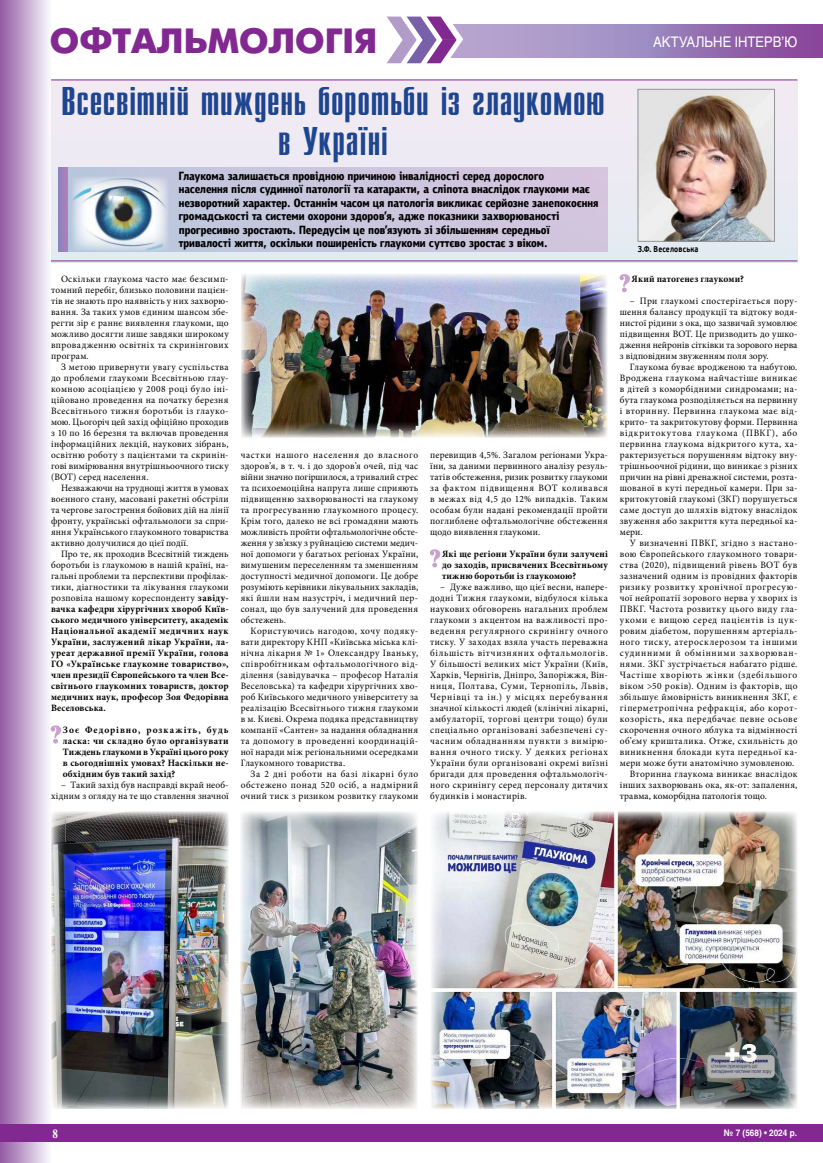
<style>
.page{position:relative;width:823px;height:1163px;background:#fff}
.page>*{position:absolute;margin:0;border:0;box-sizing:border-box;transform-origin:0 0}
.t1{font:40px/40px "Compact C";letter-spacing:-.005em;color:#1e458f;text-align:center;scale:1.2 1}
.t2{font:700 35px "Futuris C";color:#812990}
.t3{font:14.4px "Helios";color:#fff;scale:.9 1}
.t4{font:700 12px "Newton C";color:#fff;scale:.9 1}
.t5{font:9.7px/11px "Minion Pro";letter-spacing:.035em;color:#000;text-align:justify}
.t6{font:700 9.7px/11px "Minion Pro";letter-spacing:.02em;color:#000;text-align:justify}
.t7{font:9.7px "Minion Pro";letter-spacing:.06em;color:#000}
.t8{font:9.7px "Minion Pro";letter-spacing:.065em;color:#000}
.t9{font:9.7px "Minion Pro";letter-spacing:.08em;color:#000}
.t10{font:9.7px "Minion Pro";letter-spacing:.055em;color:#000}
.t11{font:9.7px "Minion Pro";letter-spacing:.005em;color:#000}
.t12{font:700 9px "Helios";color:#fff;scale:.9 1}
.t13{font:700 8.5px "PF Beau Sans Pro";letter-spacing:.025em;color:#000;scale:.8 1}
.s1{font-weight:400}
</style>
<div class="page">
<div style="left:0;top:0;width:51px;height:1162px;background:linear-gradient(to right,#9359a4,#f9fafe)"></div>
<div style="left:0;top:1124px;width:822px;height:17px;background:#812990"></div>
<svg style="left:463px;top:24px;width:359px;height:33px;background:#9e7fba"></svg>
<svg style="left:386px;top:16px;width:77px;height:47px"></svg>
<div style="left:51px;top:80px;width:746px;height:183px;background:#efeaf3"></div>
<svg style="left:51px;top:725px;width:10px;height:18px"></svg>
<svg style="left:430px;top:549px;width:10px;height:18px"></svg>
<svg style="left:619px;top:274px;width:10px;height:18px"></svg>
<img style="left:51px;top:811px;width:177px;height:297px">
<img style="left:241px;top:811px;width:177px;height:297px">
<img style="left:241px;top:274px;width:366px;height:163px">
<img style="left:431px;top:811px;width:365px;height:297px">
<div style="left:58px;top:168px;width:549px;height:83px;background:linear-gradient(to right,#bac7dd,#d9c4de)"></div>
<svg style="left:58px;top:168px;width:10px;height:83px"></svg>
<img style="left:72px;top:176px;width:96px;height:75px">
<img style="left:639px;top:91px;width:133px;height:148px">
<div style="left:637px;top:89px;width:137px;height:152px;border:1px solid #939598"></div>
<hr style="left:51px;top:260px;width:746px;height:1px;background:#812990">
<hr style="left:51px;top:79px;width:746px;height:1px;background:#812990">
<svg style="left:179px;top:171px;width:418px;height:78px;background:#cac5dd"></svg>
<h2 class="t2" style="left:50px;top:22px;width:329px">ОФТАЛЬМОЛОГІЯ</h2>
<h3 class="t3" style="left:652px;top:33px;width:162px">АКТУАЛЬНЕ ІНТЕРВ’Ю</h3>
<h1 class="t1" style="left:61px;top:82px;width:455px">Всесвітній тиждень боротьби із глаукомою в Україні</h1>
<p class="t5" style="left:51px;top:273px;width:179px;text-indent:10px">Оскільки глаукома часто має безсимп&shy;томний перебіг, близько половини пацієн&shy;тів не знають про наявність у них захворю&shy;вання. За таких умов єдиним шансом збе&shy;регти зір є раннє виявлення глаукоми, що можливо досягти лише завдяки широкому впровадженню освітніх та скринінгових програм.</p>
<p class="t5" style="left:51px;top:361px;width:179px;text-indent:10px">З метою привернути увагу суспільства до проблеми глаукоми Всесвітньою глау&shy;комною асоціацією у 2008 році було іні&shy;ційовано проведення на початку березня Всесвітнього тижня боротьби із глауко&shy;мою. Цьогоріч цей захід офіційно проходив з 10 по 16 березня та включав проведення інформаційних лекцій, наукових зібрань, освітню роботу з пацієнтами та скринін&shy;гові вимірювання внутрішньоочного тиску (ВОТ) серед населення.</p>
<p class="t5" style="left:51px;top:482px;width:179px;text-indent:10px">Незважаючи на труднощі життя в умовах воєнного стану, масовані ракетні обстріли та чергове загострення бойових дій на лінії фронту, українські офтальмологи за спри&shy;яння Українського глаукомного товариства активно долучилися до цієї події.</p>
<p class="t6" style="left:51px;top:548px;width:179px;text-indent:10px"><span class="s1">Про те, як проходив Всесвітній тиждень боротьби із глаукомою в нашій країні, на&shy;гальні проблеми та перспективи профілак&shy;тики, діагностики та лікування глаукоми розповіла нашому кореспонденту</span> завіду&shy;вачка кафедри хірургічних хвороб Київ&shy;ського медичного університету, академік Національної академії медичних наук України, заслужений лікар України, ла&shy;уреат державної премії України, голова ГО «Українське глаукомне товариство», член президії Європейського та член Все&shy;світнього глаукомних товариств, доктор медичних наук, професор Зоя Федорівна Веселовська.</p>
<p class="t6" style="left:63px;top:724px;width:167px">Зоє Федорівно, розкажіть, будь ласка: чи складно було організувати Тиждень глаукоми в Україні цього року в сьогоднішніх умовах? Наскільки не&shy;обхідним був такий захід?</p>
<p class="t5" style="left:51px;top:779px;width:179px;text-align:right">– Такий захід був насправді вкрай необ&shy;хідним з огляду на те що ставлення значної</p>
<p class="t5" style="left:240px;top:449px;width:179px">частки нашого населення до власного здоров’я, в т. ч. і до здоров’я очей, під час війни значно погіршилося, а тривалий стрес та психоемоційна напруга лише сприяють підвищенню захворюваності на глаукому та прогресуванню глаукомного процесу.<br>Крім того, далеко не всі громадяни мають можливість пройти офтальмологічне обсте&shy;ження у зв’язку з руйнацією системи медич&shy;ної допомоги у багатьох регіонах України, вимушеним переселенням та зменшенням доступності медичної допомоги. Це добре розуміють керівники лікувальних закладів, які йшли нам назустріч, і медичний пер&shy;сонал, що був залучений для проведення обстежень.</p>
<p class="t5" style="left:240px;top:625px;width:179px;text-indent:10px">Користуючись нагодою, хочу подяку&shy;вати директору КНП «Київська міська клі&shy;нічна лікарня № 1» Олександру Іваньку, співробітникам офтальмологічного від&shy;ділення (завідувачка – професор Наталія Веселовська) та кафедри хірургічних хво&shy;роб Київського медичного університету за реалізацію Всесвітнього тижня глаукоми в м. Києві. Окрема подяка представництву компанії «Сантен» за надання обладнання та допомогу в проведенні координацій&shy;ної наради між регіональними осередками Глаукомного товариства.</p>
<p class="t5" style="left:240px;top:768px;width:179px;text-indent:10px">За 2 дні роботи на базі лікарні було обстежено понад 520 осіб, а надмірний очний тиск з ризиком розвитку глаукоми</p>
<p class="t5" style="left:430px;top:449px;width:179px">перевищив 4,5%. Загалом регіонами Укра&shy;їни, за даними первинного аналізу резуль&shy;татів обстеження, ризик розвитку глаукоми за фактом підвищення ВОТ коливався в межах від 4,5 до 12% випадків. Таким особам були надані рекомендації пройти поглиблене офтальмологічне обстеження щодо виявлення глаукоми.</p>
<p class="t6" style="left:442px;top:548px;width:167px">Які ще регіони України були залучені до заходів, присвячених Всесвітньому тижню боротьби із глаукомою?</p>
<p class="t5" style="left:430px;top:581px;width:179px;text-indent:10px">– Дуже важливо, що цієї весни, напере&shy;додні Тижня глаукоми, відбулося кілька наукових обговорень нагальних проблем глаукоми з акцентом на важливості про&shy;ведення регулярного скринінгу очного тиску. У заходах взяла участь переважна більшість вітчизняних офтальмологів.<br>У більшості великих міст України (Київ, Харків, Чернігів, Дніпро, Запоріжжя, Він&shy;ниця, Полтава, Суми, Тернопіль, Львів, Чернівці та ін.) у місцях перебування значної кількості людей (клінічні лікарні, амбулаторії, торгові центри тощо) були спеціально організовані забезпечені су&shy;часним обладнанням пункти з вимірю&shy;вання очного тиску. У деяких регіонах України були організовані окремі виїзні бригади для проведення офтальмологіч&shy;ного скринінгу серед персоналу дитячих будинків і монастирів.</p>
<p class="t13" style="left:637px;top:244px;width:77px">З.Ф. Веселовська</p>
<p class="t6" style="left:631px;top:273px;width:114px">Який патогенез глаукоми?</p>
<p class="t5" style="left:619px;top:295px;width:179px;text-indent:10px">– При глаукомі спостерігається пору&shy;шення балансу продукції та відтоку водя&shy;нистої рідини з ока, що зазвичай зумовлює підвищення ВОТ. Це призводить до ушко&shy;дження нейронів сітківки та зорового нерва з відповідним звуженням поля зору.</p>
<p class="t5" style="left:619px;top:361px;width:179px;text-indent:10px">Глаукома буває вродженою та набутою.<br>Вроджена глаукома найчастіше виникає в дітей з коморбідними синдромами; на&shy;бута глаукома розподіляється на первинну і вторинну. Первинна глаукома має від&shy;крито- та закритокутову форми. Первинна відкритокутова глаукома (ПВКГ), або первинна глаукома відкритого кута, ха&shy;рактеризується порушенням відтоку вну&shy;трішньоочної рідини, що виникає з різних причин на рівні дренажної системи, розта&shy;шованої в куті передньої камери. При за&shy;критокутовій глаукомі (ЗКГ) порушується саме доступ до шляхів відтоку внаслідок звуження або закриття кута передньої ка&shy;мери.</p>
<p class="t5" style="left:629px;top:537px;width:169px">У визначенні ПВКГ, згідно з настано-</p>
<p class="t5" style="left:619px;top:548px;width:179px">вою Європейського глаукомного товари-</p>
<p class="t5" style="left:619px;top:559px;width:179px">ства (2020), підвищений рівень ВОТ був</p>
<p class="t5" style="left:619px;top:570px;width:179px">зазначений одним із провідних факторів</p>
<p class="t7" style="left:619px;top:580px;width:179px">ризику розвитку хронічної прогресую-</p>
<p class="t5" style="left:619px;top:592px;width:179px">чої нейропатії зорового нерва у хворих із</p>
<p class="t5" style="left:619px;top:603px;width:179px">ПВКГ. Частота розвитку цього виду гла-</p>
<p class="t8" style="left:619px;top:613px;width:178px">укоми є вищою серед пацієнтів із цук-</p>
<p class="t5" style="left:619px;top:625px;width:179px">ровим діабетом, порушенням артеріаль-</p>
<p class="t8" style="left:619px;top:635px;width:179px">ного тиску, атеросклерозом та іншими</p>
<p class="t9" style="left:619px;top:646px;width:179px">судинними й обмінними захворюван-</p>
<p class="t5" style="left:619px;top:658px;width:179px">нями. ЗКГ зустрічається набагато рідше.</p>
<p class="t9" style="left:619px;top:668px;width:179px">Частіше хворіють жінки (здебільшого</p>
<p class="t5" style="left:619px;top:680px;width:179px">віком &gt;50 років). Одним із факторів, що</p>
<p class="t5" style="left:619px;top:691px;width:179px">збільшує ймовірність виникнення ЗКГ, є</p>
<p class="t7" style="left:619px;top:701px;width:179px">гіперметропічна рефракція, або корот-</p>
<p class="t10" style="left:619px;top:712px;width:179px">козорість, яка передбачає певне осьове</p>
<p class="t5" style="left:619px;top:724px;width:179px">скорочення очного яблука та відмінності</p>
<p class="t5" style="left:619px;top:735px;width:179px">об’єму кришталика. Отже, схильність до</p>
<p class="t5" style="left:619px;top:746px;width:179px">виникнення блокади кута передньої ка-</p>
<p class="t5" style="left:619px;top:757px;width:176px">мери може бути анатомічно зумовленою.</p>
<p class="t5" style="left:629px;top:768px;width:169px">Вторинна глаукома виникає внаслідок</p>
<p class="t5" style="left:619px;top:779px;width:179px">інших захворювань ока, як-от: запалення,</p>
<p class="t11" style="left:619px;top:789px;width:148px">травма, коморбідна патологія тощо.</p>
<p class="t4" style="left:52px;top:1126px;width:8px">8</p>
<p class="t12" style="left:723px;top:1126px;width:83px">№ 7 (568) • 2024 р.</p>
</div>
